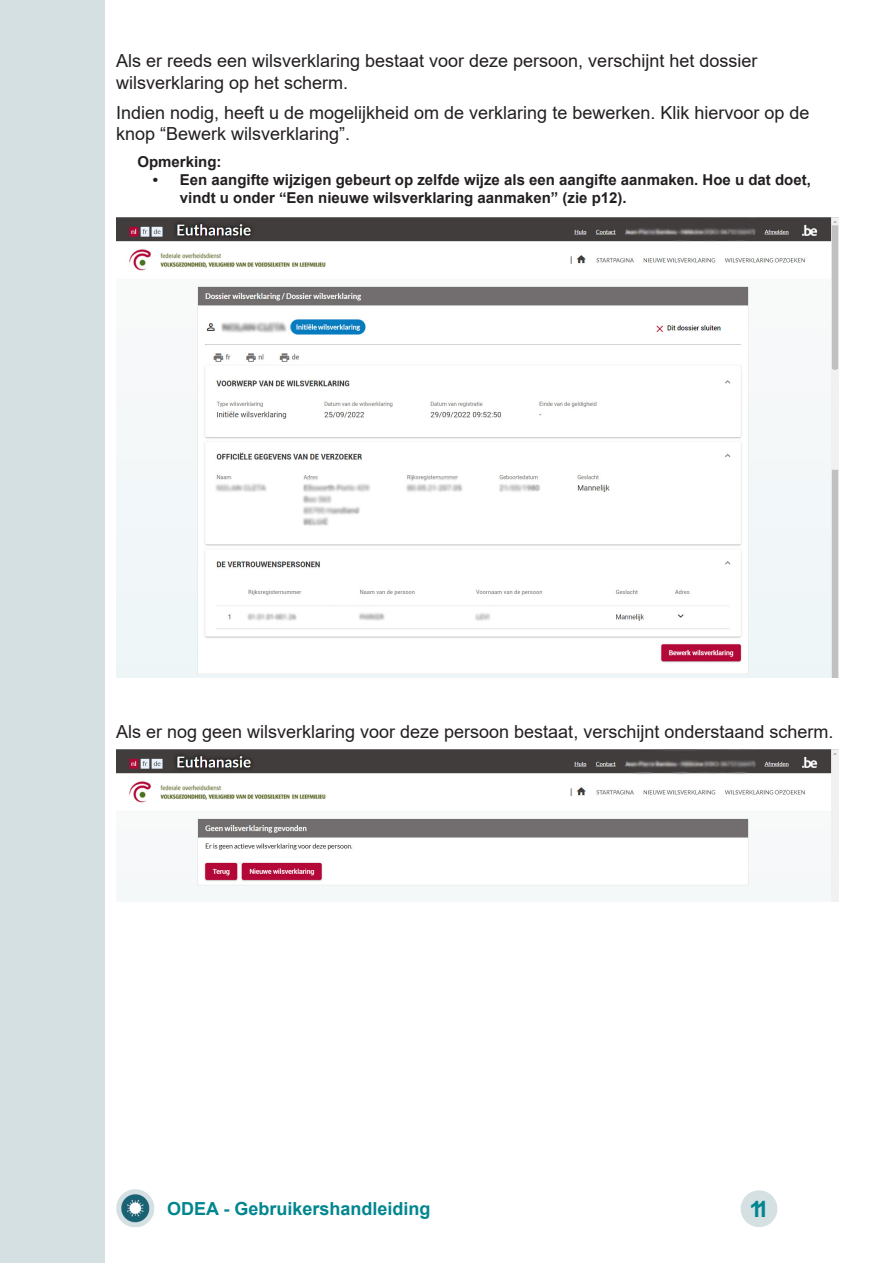
<style>
.page{position:relative;width:893px;height:1263px;background:#fff}
.page>*{position:absolute;margin:0;border:0;box-sizing:border-box;transform-origin:0 0}
.t1{font:700 22.5px "Arial";color:#00868f}
.Text{font:18px/21.6px "Arial";color:#231f20}
.t2{font:700 18px "Arial";color:#00868f}
.Text-2{font:700 15px/18px "Arial";color:#231f20}
</style>
<div class="page">
<img style="left:116px;top:1189px;width:38px;height:38px">
<div style="left:741px;top:1190px;width:36px;height:37px;background:#d5e0e3;border-radius:50%"></div>
<div style="left:0;top:0;width:105px;height:1263px;background:#d5e0e3"></div>
<img style="left:116px;top:217px;width:722px;height:152px">
<img style="left:116px;top:369px;width:722px;height:308px">
<img style="left:116px;top:750px;width:722px;height:151px">
<p class="Text" style="left:116px;top:50px;width:643px">Als er reeds een wilsverklaring bestaat voor deze persoon, verschijnt het dossier wilsverklaring op het scherm.</p>
<p class="Text" style="left:116px;top:102px;width:695px">Indien nodig, heeft u de mogelijkheid om de verklaring te bewerken. Klik hiervoor op de knop “Bewerk wilsverklaring”.</p>
<p class="Text-2" style="left:137px;top:153px;width:86px">Opmerking:</p>
<p class="Text-2" style="left:180px;top:171px;width:633px;text-indent:-27px">• Een aangifte wijzigen gebeurt op zelfde wijze als een aangifte aanmaken. Hoe u dat doet, vindt u onder “Een nieuwe wilsverklaring aanmaken” (zie p12).</p>
<p class="Text" style="left:116px;top:721px;width:719px">Als er nog geen wilsverklaring voor deze persoon bestaat, verschijnt onderstaand scherm.</p>
<p class="t2" style="left:167px;top:1196px;width:265px">ODEA - Gebruikershandleiding</p>
<p class="t1" style="left:749px;top:1193px;width:21px">11</p>
</div>
